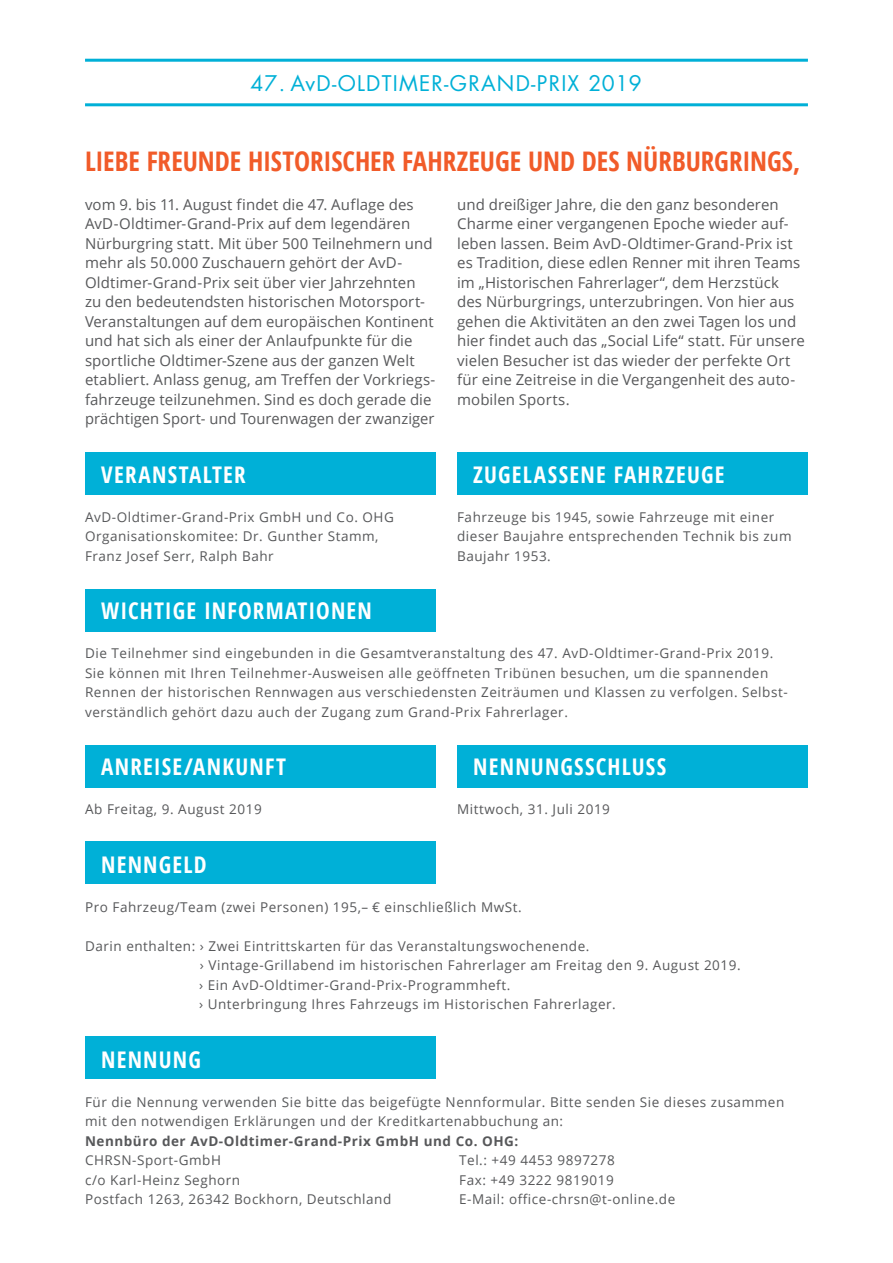
<style>
.page{position:relative;width:893px;height:1263px;background:#fff}
.page>*{position:absolute;margin:0;border:0;box-sizing:border-box;transform-origin:0 0}
.t1{font:700 27px "Open Sans Condensed";color:#f15b29}
.t2{font:700 22.95px "Open Sans Condensed";letter-spacing:.05em;color:#fff}
.t3{font:21px "Futura Std";letter-spacing:.06em;color:#00b0d7}
.t4{font:15px/19.5px "Open Sans";letter-spacing:.005em;color:#57585a}
.t5{font:13.5px/19.5px "Open Sans";letter-spacing:.04em;color:#57585a}
.t6{font:700 13.5px "Open Sans";letter-spacing:.04em;color:#57585a}
</style>
<div class="page">
<hr style="left:85px;top:59px;width:723px;height:3px;background:#00b0d7">
<hr style="left:85px;top:103px;width:723px;height:3px;background:#00b0d7">
<div style="left:85px;top:452px;width:350px;height:42px;background:#00b0d7"></div>
<div style="left:85px;top:589px;width:350px;height:42px;background:#00b0d7"></div>
<div style="left:85px;top:745px;width:350px;height:42px;background:#00b0d7"></div>
<div style="left:85px;top:841px;width:350px;height:42px;background:#00b0d7"></div>
<div style="left:85px;top:1036px;width:350px;height:42px;background:#00b0d7"></div>
<div style="left:457px;top:452px;width:351px;height:42px;background:#00b0d7"></div>
<div style="left:457px;top:745px;width:351px;height:42px;background:#00b0d7"></div>
<h3 class="t3" style="left:250px;top:70px;width:393px">47. AvD-OLDTIMER-GRAND-PRIX 2019</h3>
<h1 class="t1" style="left:85px;top:142px;width:717px">LIEBE FREUNDE HISTORISCHER FAHRZEUGE UND DES NÜRBURGRINGS,</h1>
<p class="t4" style="left:85px;top:194px;width:352px">vom 9. bis 11. August findet die 47. Auflage des AvD-Oldtimer-Grand-Prix auf dem legendären Nürburgring statt. Mit über 500 Teilnehmern und mehr als 50.000 Zuschauern gehört der AvD-Oldtimer-Grand-Prix seit über vier Jahrzehnten zu den bedeutendsten historischen Motorsport-Veranstaltungen auf dem europäischen Kontinent und hat sich als einer der Anlaufpunkte für die sportliche Oldtimer-Szene aus der ganzen Welt etabliert. Anlass genug, am Treffen der Vorkriegs&shy;fahrzeuge teilzunehmen. Sind es doch gerade die prächtigen Sport- und Tourenwagen der zwanziger</p>
<p class="t4" style="left:457px;top:194px;width:349px">und dreißiger Jahre, die den ganz besonderen Charme einer vergangenen Epoche wieder auf&shy;leben lassen. Beim AvD-Oldtimer-Grand-Prix ist es Tradition, diese edlen Renner mit ihren Teams im „Historischen Fahrerlager“, dem Herzstück des Nürburgrings, unterzubringen. Von hier aus gehen die Aktivitäten an den zwei Tagen los und hier findet auch das „Social Life“ statt. Für unsere vielen Besucher ist das wieder der perfekte Ort für eine Zeitreise in die Vergangenheit des auto&shy;mobilen Sports.</p>
<h2 class="t2" style="left:101px;top:458px;width:146px">VERANSTALTER</h2>
<h2 class="t2" style="left:473px;top:458px;width:253px">ZUGELASSENE FAHRZEUGE</h2>
<p class="t5" style="left:85px;top:507px;width:310px">AvD-Oldtimer-Grand-Prix GmbH und Co. OHG<br>Organisationskomitee: Dr. Gunther Stamm,<br>Franz Josef Serr, Ralph Bahr</p>
<p class="t5" style="left:457px;top:507px;width:336px">Fahrzeuge bis 1945, sowie Fahrzeuge mit einer dieser Baujahre entsprechenden Technik bis zum<br>Baujahr 1953.</p>
<h2 class="t2" style="left:101px;top:595px;width:272px">WICHTIGE INFORMATIONEN</h2>
<p class="t5" style="left:85px;top:643px;width:704px">Die Teilnehmer sind eingebunden in die Gesamtveranstaltung des 47. AvD-Oldtimer-Grand-Prix 2019.<br>Sie können mit Ihren Teilnehmer-Ausweisen alle geöffneten Tribünen besuchen, um die spannenden Rennen der historischen Rennwagen aus verschiedensten Zeiträumen und Klassen zu verfolgen. Selbst&shy;verständlich gehört dazu auch der Zugang zum Grand-Prix Fahrerlager.</p>
<h2 class="t2" style="left:101px;top:751px;width:186px">ANREISE/ANKUNFT</h2>
<p class="t5" style="left:85px;top:799px;width:178px">Ab Freitag, 9. August 2019</p>
<h2 class="t2" style="left:101px;top:848px;width:107px">NENNGELD</h2>
<h2 class="t2" style="left:473px;top:751px;width:194px">NENNUNGSSCHLUSS</h2>
<p class="t5" style="left:457px;top:799px;width:154px">Mittwoch, 31. Juli 2019</p>
<p class="t5" style="left:85px;top:896px;width:438px">Pro Fahrzeug/Team (zwei Personen) 195,– € einschließlich MwSt.</p>
<p class="t5" style="left:199px;top:935px;width:543px;text-indent:-114px">Darin enthalten: › Zwei Eintrittskarten für das Veranstaltungswochenende.<br>› Vintage-Grillabend im historischen Fahrerlager am Freitag den 9. August 2019. › Ein AvD-Oldtimer-Grand-Prix-Programmheft.<br>› Unterbringung Ihres Fahrzeugs im Historischen Fahrerlager.</p>
<h2 class="t2" style="left:101px;top:1043px;width:101px">NENNUNG</h2>
<p class="t5" style="left:85px;top:1092px;width:701px">Für die Nennung verwenden Sie bitte das beigefügte Nennformular. Bitte senden Sie dieses zusammen mit den notwendigen Erklärungen und der Kreditkartenabbuchung an:</p>
<p class="t6" style="left:85px;top:1131px;width:435px">Nennbüro der AvD-Oldtimer-Grand-Prix GmbH und Co. OHG:</p>
<p class="t5" style="left:85px;top:1150px;width:308px">CHRSN-Sport-GmbH<br>c/o Karl-Heinz Seghorn<br>Postfach 1263, 26342 Bockhorn, Deutschland</p>
<p class="t5" style="left:459px;top:1150px;width:218px">Tel.: +49 4453 9897278<br>Fax: +49 3222 9819019<br>E-Mail: office-chrsn@t-online.de</p>
</div>
